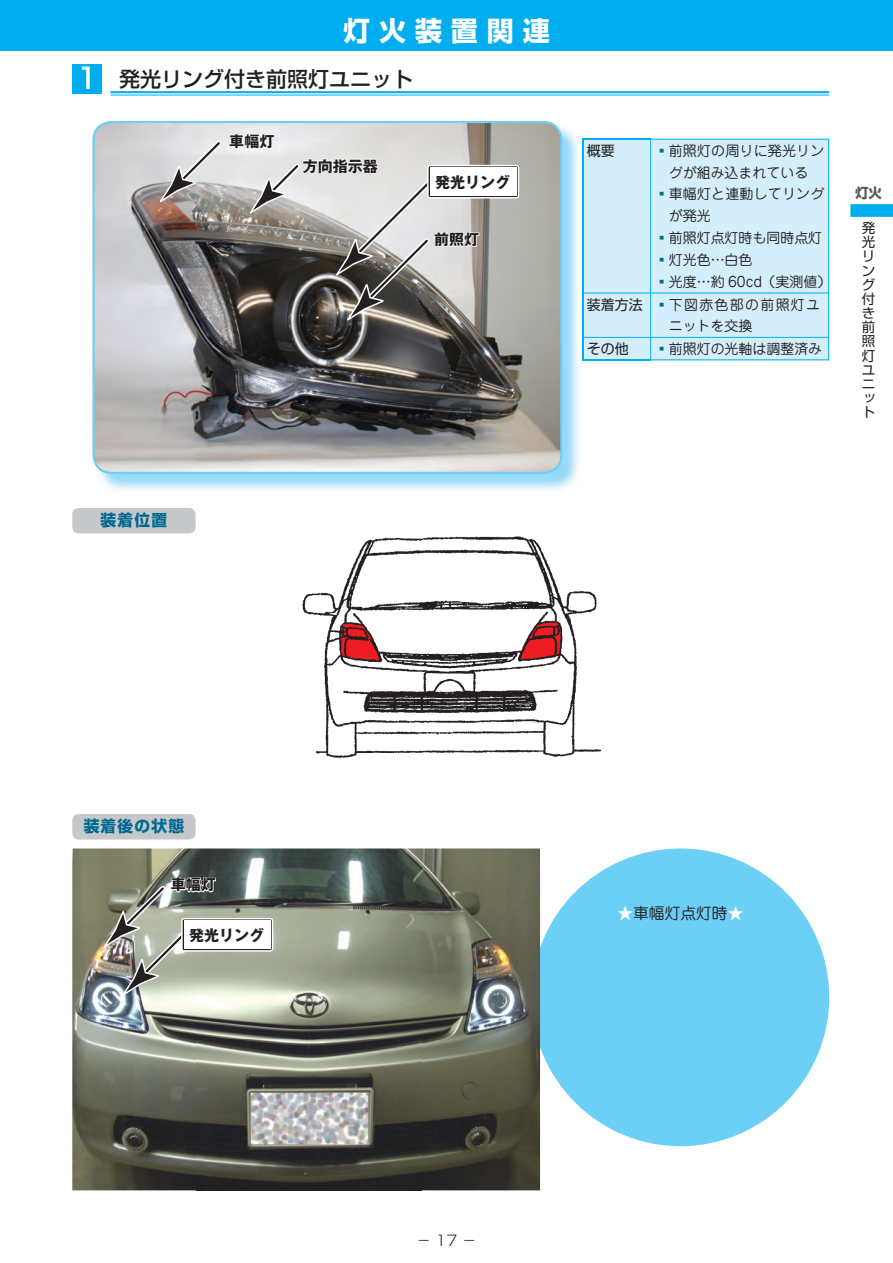
<style>
.page{position:relative;width:893px;height:1263px;background:#fff}
.page>*{position:absolute;margin:0;border:0;box-sizing:border-box;transform-origin:0 0}
.t1{font:700 27px "Shin Go Pro";color:#fff}
.t2{font:500 21px "Shin Go Pro";color:#231f20}
.t3{font:700 15.75px "Shin Go Pro";letter-spacing:.075em;color:#006991}
.t4{font:15.75px "Jun 201 Pro";color:#231f20}
.t5{font:700 15px "Gothic MB101 Pro";color:#231f20}
.t6{font:300 14.4px "Shin Go Pro";color:#231f20}
.t7{font:13.95px/21.9px "Jun 201 Pro";color:#231f20;text-align:center}
.t8{font:13.95px "Jun 201 Pro";letter-spacing:.095em;color:#231f20}
.t9{font:13.95px "Shin Go Pro";color:#231f20}
.t10{font:13.5px/14.1px "Shin Go Pro";color:#231f20;text-align:justify}
.t11{font:700 13.5px "Shin Go Pro";color:#57585a}
.s1{font-size:28.5px;color:#fff}
.s2{font-family:"Futo Min A101 Pro";font-weight:700;color:#006991}
.s3{font-family:"Shin Go Pro"}
.s4{color:#fff}
</style>
<div class="page">
<svg style="left:850px;top:204px;width:43px;height:13px"></svg>
<div style="left:72px;top:64px;width:30px;height:29px;background:#00aeef"></div>
<svg style="left:111px;top:93px;width:718px;height:2px"></svg>
<hr style="left:111px;top:91px;width:718px;height:2px;background:#00aeef">
<hr style="left:111px;top:95px;width:718px;height:1px;background:#00aeef">
<div style="left:583px;top:140px;width:245px;height:219px;background:#d4effb"></div>
<hr style="left:582px;top:139px;width:69px;height:1px;background:#00aeef">
<hr style="left:651px;top:139px;width:178px;height:1px;background:#00aeef">
<hr style="left:828px;top:140px;width:1px;height:153px;background:#00aeef">
<hr style="left:828px;top:293px;width:1px;height:44px;background:#00aeef">
<svg style="left:828px;top:337px;width:1px;height:22px"></svg>
<hr style="left:582px;top:359px;width:69px;height:1px;background:#00aeef">
<hr style="left:651px;top:359px;width:178px;height:1px;background:#00aeef">
<hr style="left:650px;top:140px;width:1px;height:153px;background:#00aeef">
<hr style="left:583px;top:293px;width:245px;height:1px;background:#00aeef">
<hr style="left:650px;top:293px;width:1px;height:44px;background:#00aeef">
<hr style="left:583px;top:337px;width:245px;height:1px;background:#00aeef">
<svg style="left:650px;top:338px;width:1px;height:21px"></svg>
<img style="left:99px;top:127px;width:484px;height:363px">
<img style="left:582px;top:140px;width:1px;height:197px">
<svg style="left:582px;top:337px;width:1px;height:23px"></svg>
<img style="left:95px;top:122px;width:466px;height:351px">
<div style="left:430px;top:167px;width:87px;height:29px;background:#fff"></div>
<svg style="left:228px;top:133px;width:47px;height:17px"></svg>
<svg style="left:160px;top:141px;width:61px;height:61px;background:#c2c0c2"></svg>
<svg style="left:250px;top:157px;width:262px;height:163px;background:#aaa7a4"></svg>
<div style="left:92px;top:121px;width:470px;height:353px;border:2px solid #6bcff6;border-radius:18px"></div>
<div style="left:72px;top:508px;width:124px;height:25px;background:#c7c8ca;border-radius:6px"></div>
<img style="left:302px;top:536px;width:299px;height:222px">
<div style="left:72px;top:814px;width:124px;height:25px;background:#c7c8ca;border-radius:6px"></div>
<div style="left:531px;top:848px;width:298px;height:298px;background:#6bcff6;border-radius:50%"></div>
<img style="left:72px;top:848px;width:468px;height:342px">
<div style="left:184px;top:920px;width:87px;height:29px;background:#fff"></div>
<img style="left:104px;top:876px;width:162px;height:119px">
<img style="left:197px;top:1039px;width:225px;height:152px">
<div style="left:0;top:0;width:893px;height:51px;background:#00aeef"></div>
<h1 class="t1" style="left:343px;top:9px;width:208px">灯 火 装 置 関 連</h1>
<h2 class="t2" style="left:73px;top:61px;width:342px"><span class="s1">１</span> 発光リング付き前照灯ユニット</h2>
<p class="t5" style="left:229px;top:129px;width:46px">車幅灯</p>
<p class="t5" style="left:303px;top:153px;width:76px">方向指示器</p>
<p class="t5" style="left:435px;top:170px;width:76px">発光リング</p>
<p class="t5" style="left:434px;top:227px;width:46px">前照灯</p>
<p class="t9" style="left:587px;top:139px;width:29px">概要</p>
<p class="t7" style="left:655px;top:138px;width:171px"><span class="s2">▪</span>前照灯の周りに発光リングが組み込まれている</p>
<p class="t7" style="left:669px;top:182px;width:157px;text-align:left;text-indent:-14px"><span class="s2">▪</span>車幅灯と連動してリングが発光</p>
<p class="t7" style="left:655px;top:226px;width:169px"><span class="s2">▪</span>前照灯点灯時も同時点灯</p>
<p class="t7" style="left:655px;top:247px;width:99px"><span class="s2">▪</span>灯光色…白色</p>
<p class="t7" style="left:655px;top:269px;width:178px"><span class="s2">▪</span>光度…約 60cd（実測値）</p>
<p class="t8" style="left:587px;top:293px;width:235px"><span class="s3">装着方法</span> <span class="s2">▪</span> 下図赤色部の前照灯ユ</p>
<p class="t7" style="left:669px;top:314px;width:85px">ニットを交換</p>
<p class="t9" style="left:587px;top:337px;width:43px">その他</p>
<p class="t7" style="left:655px;top:336px;width:169px"><span class="s2">▪</span>前照灯の光軸は調整済み</p>
<p class="t11" style="left:855px;top:182px;width:28px">灯火</p>
<p class="t10" style="left:862px;top:219px;width:15px">発光リング付き前照灯ユニット</p>
<p class="t3" style="left:101px;top:508px;width:68px">装着位置</p>
<p class="t3" style="left:84px;top:814px;width:102px">装着後の状態</p>
<p class="t5" style="left:171px;top:872px;width:47px">車幅灯</p>
<p class="t5" style="left:189px;top:923px;width:76px">発光リング</p>
<p class="t4" style="left:617px;top:901px;width:127px"><span class="s4">★</span>車幅灯点灯時<span class="s4">★</span></p>
<p class="t6" style="left:416px;top:1228px;width:62px">－ 17 －</p>
</div>
